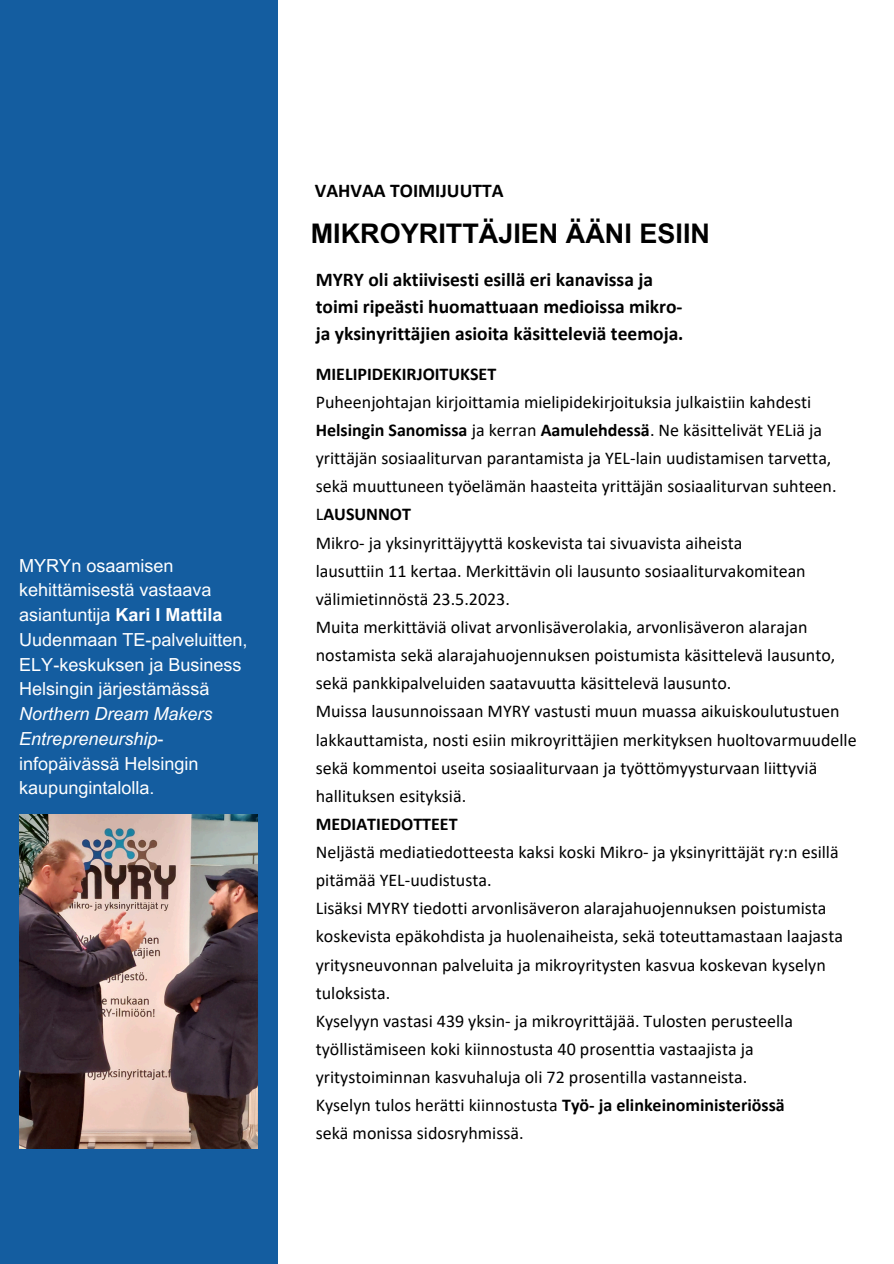
<style>
.page{position:relative;width:894px;height:1264px;background:#fff}
.page>*{position:absolute;margin:0;border:0;box-sizing:border-box;transform-origin:0 0}
.t1{font:700 27px "Arial MT Pro";color:#000}
.t2{font:700 19.5px/27px "Calibri";color:#000}
.t3{font:18px/28.2px "Calibri";color:#000}
.t4{font:18px/24.8px "Arial MT Pro";color:#fff}
.t5{font:700 18px "Calibri";color:#000}
.s1{font-weight:700}
.s2{font-style:italic}
.s3{font-weight:400}
</style>
<div class="page">
<div style="left:0;top:0;width:277px;height:1263px;background:#145da0"></div>
<img style="left:19px;top:814px;width:239px;height:334px">
<p class="t4" style="left:19px;top:555px;width:230px">MYRYn osaamisen kehittämisestä vastaava asiantuntija <span class="s1">Kari I Mattila<br></span>Uudenmaan TE-palveluitten,<br>ELY-keskuksen ja Business<br>Helsingin järjestämässä<br><span class="s2">Northern Dream Makers<br>Entrepreneurship&shy;</span>infopäivässä Helsingin kaupungintalolla.</p>
<p class="t2" style="left:315px;top:179px;width:190px">VAHVAA TOIMIJUUTTA</p>
<p class="t1" style="left:310px;top:223px;width:401px">MIKROYRITTÄJIEN ÄÄNI ESIIN</p>
<p class="t2" style="left:316px;top:267px;width:369px">MYRY oli aktiivisesti esillä eri kanavissa ja toimi ripeästi huomattuaan medioissa mikro&shy;ja yksinyrittäjien asioita käsitteleviä teemoja.</p>
<p class="t5" style="left:316px;top:366px;width:182px">MIELIPIDEKIRJOITUKSET</p>
<h2 class="t3" style="left:316px;top:389px;width:522px">Puheenjohtajan kirjoittamia mielipidekirjoituksia julkaistiin kahdesti <span class="s1">Helsingin Sanomissa</span> ja kerran <span class="s1">Aamulehdessä</span>. Ne käsittelivät YELiä ja yrittäjän sosiaaliturvan parantamista ja YEL-lain uudistamisen tarvetta, sekä muuttuneen työelämän haasteita yrittäjän sosiaaliturvan suhteen.</h2>
<h1 class="t5" style="left:316px;top:507px;width:97px"><span class="s3">L</span>AUSUNNOT</h1>
<h3 class="t3" style="left:316px;top:530px;width:428px">Mikro- ja yksinyrittäjyyttä koskevista tai sivuavista aiheista</h3>
<p class="t3" style="left:316px;top:558px;width:491px">lausuttiin 11 kertaa. Merkittävin oli lausunto sosiaaliturvakomitean välimietinnöstä 23.5.2023.</p>
<p class="t3" style="left:316px;top:614px;width:521px">Muita merkittäviä olivat arvonlisäverolakia, arvonlisäveron alarajan nostamista sekä alarajahuojennuksen poistumista käsittelevä lausunto, sekä pankkipalveluiden saatavuutta käsittelevä lausunto.</p>
<p class="t3" style="left:316px;top:698px;width:542px">Muissa lausunnoissaan MYRY vastusti muun muassa aikuiskoulutustuen lakkauttamista, nosti esiin mikroyrittäjien merkityksen huoltovarmuudelle sekä kommentoi useita sosiaaliturvaan ja työttömyysturvaan liittyviä hallituksen esityksiä.</p>
<p class="t5" style="left:316px;top:816px;width:143px">MEDIATIEDOTTEET</p>
<p class="t3" style="left:316px;top:839px;width:524px">Neljästä mediatiedotteesta kaksi koski Mikro- ja yksinyrittäjät ry:n esillä pitämää YEL-uudistusta.</p>
<p class="t3" style="left:316px;top:895px;width:528px">Lisäksi MYRY tiedotti arvonlisäveron alarajahuojennuksen poistumista koskevista epäkohdista ja huolenaiheista, sekä toteuttamastaan laajasta yritysneuvonnan palveluita ja mikroyritysten kasvua koskevan kyselyn tuloksista.</p>
<p class="t3" style="left:316px;top:1008px;width:478px">Kyselyyn vastasi 439 yksin- ja mikroyrittäjää. Tulosten perusteella työllistämiseen koki kiinnostusta 40 prosenttia vastaajista ja yritystoiminnan kasvuhaluja oli 72 prosentilla vastanneista.</p>
<p class="t3" style="left:316px;top:1092px;width:470px">Kyselyn tulos herätti kiinnostusta <span class="s1">Työ- ja elinkeinoministeriössä</span></p>
<p class="t3" style="left:316px;top:1120px;width:209px">sekä monissa sidosryhmissä.</p>
</div>
